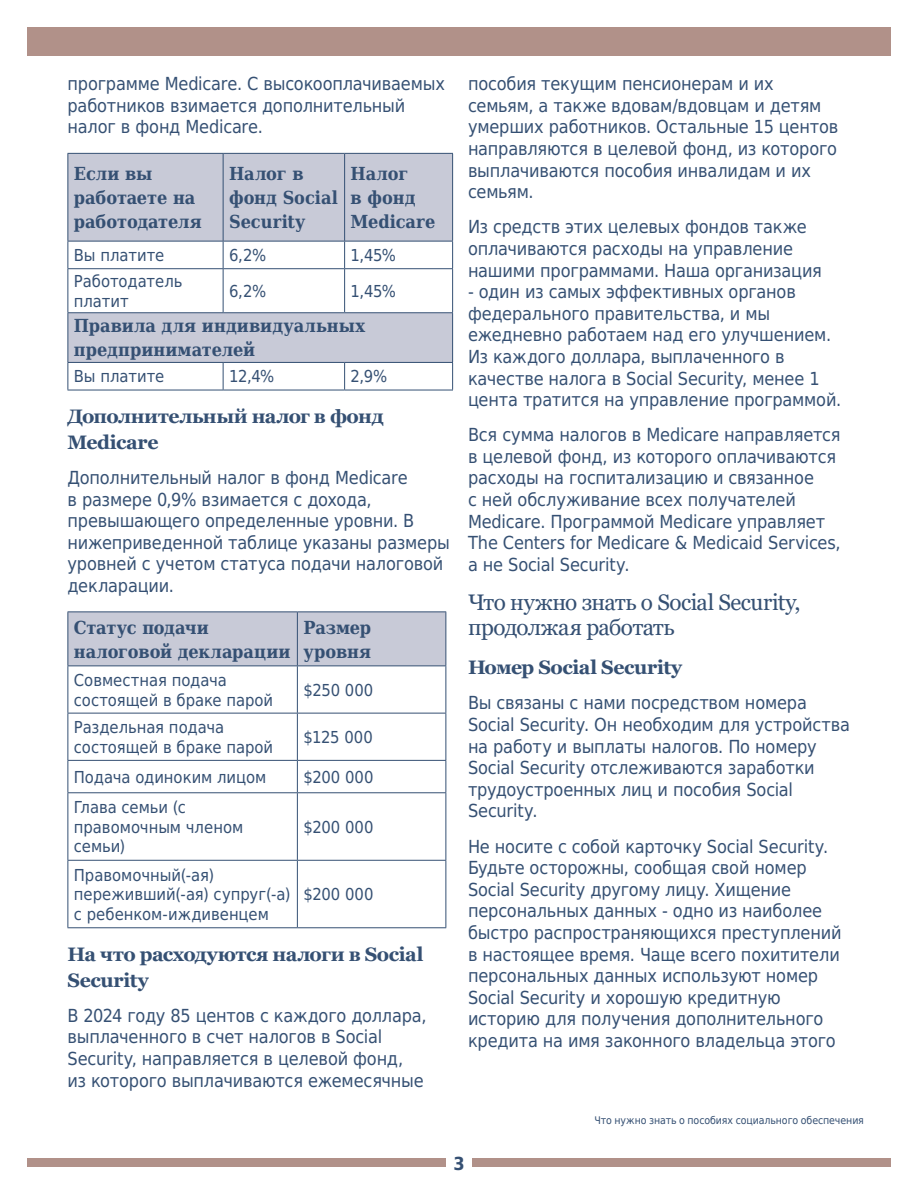
<style>
.page{position:relative;width:918px;height:1188px;background:#fff}
.page>*{position:absolute;margin:0;border:0;box-sizing:border-box;transform-origin:0 0}
.t1{font:22.5px/25.5px "Georgia";letter-spacing:-.025em;color:#355073}
.t2{font:700 19.5px/25.5px "Georgia";letter-spacing:-.02em;color:#355073}
.t3{font:18px/21.6px "DejaVu Sans Condensed";letter-spacing:-.01em;color:#355073}
.t4{font:700 18px/24px "DejaVu Serif Condensed";letter-spacing:-.005em;color:#355073}
.t5{font:700 18px "DejaVu Sans Condensed";color:#355073}
.t6{font:16.5px/19.5px "DejaVu Sans Condensed";color:#355073}
.t7{font:10.5px "DejaVu Sans Condensed";letter-spacing:-.005em;color:#355073}
</style>
<div class="page">
<div style="left:27px;top:1159px;width:419px;height:8px;background:#b19189"></div>
<div style="left:472px;top:1159px;width:419px;height:8px;background:#b19189"></div>
<div style="left:27px;top:27px;width:864px;height:28px;background:#b19189"></div>
<div style="left:68px;top:313px;width:385px;height:49px;background:#c8cad7"></div>
<svg style="left:68px;top:153px;width:385px;height:115px"></svg>
<hr style="left:68px;top:268px;width:155px;height:1px;background:#355073">
<hr style="left:68px;top:269px;width:1px;height:43px;background:#355073">
<hr style="left:223px;top:268px;width:122px;height:1px;background:#355073">
<hr style="left:223px;top:269px;width:1px;height:43px;background:#355073">
<hr style="left:345px;top:268px;width:108px;height:1px;background:#355073">
<hr style="left:344px;top:269px;width:1px;height:43px;background:#355073">
<hr style="left:452px;top:269px;width:1px;height:43px;background:#355073">
<hr style="left:68px;top:312px;width:155px;height:1px;background:#355073">
<hr style="left:68px;top:313px;width:1px;height:49px;background:#355073">
<hr style="left:223px;top:312px;width:122px;height:1px;background:#355073">
<hr style="left:345px;top:312px;width:108px;height:1px;background:#355073">
<hr style="left:452px;top:313px;width:1px;height:49px;background:#355073">
<hr style="left:68px;top:362px;width:155px;height:1px;background:#355073">
<svg style="left:68px;top:363px;width:1px;height:27px"></svg>
<hr style="left:223px;top:362px;width:122px;height:1px;background:#355073">
<svg style="left:223px;top:363px;width:1px;height:27px"></svg>
<hr style="left:345px;top:362px;width:108px;height:1px;background:#355073">
<svg style="left:344px;top:363px;width:1px;height:27px"></svg>
<svg style="left:452px;top:363px;width:1px;height:27px"></svg>
<hr style="left:68px;top:390px;width:155px;height:1px;background:#355073">
<hr style="left:223px;top:390px;width:122px;height:1px;background:#355073">
<hr style="left:345px;top:390px;width:108px;height:1px;background:#355073">
<div style="left:69px;top:612px;width:377px;height:53px;background:#c8cad7"></div>
<hr style="left:68px;top:611px;width:229px;height:1px;background:#355073">
<hr style="left:68px;top:612px;width:1px;height:53px;background:#355073">
<hr style="left:297px;top:611px;width:149px;height:1px;background:#355073">
<hr style="left:297px;top:612px;width:1px;height:53px;background:#355073">
<hr style="left:446px;top:612px;width:1px;height:53px;background:#355073">
<hr style="left:68px;top:665px;width:229px;height:1px;background:#355073">
<hr style="left:68px;top:666px;width:1px;height:47px;background:#355073">
<hr style="left:297px;top:665px;width:149px;height:1px;background:#355073">
<hr style="left:297px;top:666px;width:1px;height:47px;background:#355073">
<hr style="left:446px;top:666px;width:1px;height:47px;background:#355073">
<hr style="left:68px;top:713px;width:229px;height:1px;background:#355073">
<hr style="left:68px;top:713px;width:1px;height:47px;background:#355073">
<hr style="left:297px;top:713px;width:149px;height:1px;background:#355073">
<hr style="left:297px;top:713px;width:1px;height:47px;background:#355073">
<hr style="left:446px;top:713px;width:1px;height:47px;background:#355073">
<hr style="left:68px;top:760px;width:229px;height:1px;background:#355073">
<hr style="left:68px;top:761px;width:1px;height:31px;background:#355073">
<hr style="left:297px;top:760px;width:149px;height:1px;background:#355073">
<hr style="left:297px;top:761px;width:1px;height:31px;background:#355073">
<hr style="left:446px;top:761px;width:1px;height:31px;background:#355073">
<hr style="left:68px;top:792px;width:229px;height:1px;background:#355073">
<hr style="left:68px;top:793px;width:1px;height:67px;background:#355073">
<hr style="left:297px;top:792px;width:149px;height:1px;background:#355073">
<hr style="left:297px;top:793px;width:1px;height:67px;background:#355073">
<hr style="left:446px;top:793px;width:1px;height:67px;background:#355073">
<hr style="left:68px;top:860px;width:229px;height:1px;background:#355073">
<hr style="left:68px;top:861px;width:1px;height:66px;background:#355073">
<hr style="left:297px;top:860px;width:149px;height:1px;background:#355073">
<hr style="left:297px;top:861px;width:1px;height:66px;background:#355073">
<hr style="left:446px;top:861px;width:1px;height:66px;background:#355073">
<hr style="left:68px;top:927px;width:229px;height:1px;background:#355073">
<hr style="left:297px;top:927px;width:149px;height:1px;background:#355073">
<p class="t3" style="left:68px;top:73px;width:379px">программе Medicare. С высокооплачиваемых работников взимается дополнительный налог в фонд Medicare.</p>
<p class="t4" style="left:74px;top:161px;width:129px">Если вы работаете на работодателя</p>
<p class="t4" style="left:229px;top:161px;width:110px">Налог в фонд Social<br>Security</p>
<p class="t4" style="left:351px;top:161px;width:86px">Налог<br>в фонд<br>Medicare</p>
<p class="t6" style="left:74px;top:245px;width:92px">Вы платите</p>
<p class="t6" style="left:229px;top:245px;width:39px">6,2%</p>
<p class="t6" style="left:351px;top:245px;width:47px">1,45%</p>
<p class="t6" style="left:74px;top:271px;width:110px">Работодатель платит</p>
<p class="t6" style="left:229px;top:281px;width:39px">6,2%</p>
<p class="t6" style="left:351px;top:281px;width:47px">1,45%</p>
<p class="t4" style="left:74px;top:314px;width:293px">Правила для индивидуальных предпринимателей</p>
<p class="t6" style="left:74px;top:367px;width:92px">Вы платите</p>
<p class="t6" style="left:229px;top:367px;width:47px">12,4%</p>
<p class="t6" style="left:351px;top:367px;width:38px">2,9%</p>
<h2 class="t2" style="left:68px;top:404px;width:318px">Дополнительный налог в фонд<br>Medicare</h2>
<p class="t3" style="left:68px;top:466px;width:384px">Дополнительный налог в фонд Medicare<br>в размере 0,9% взимается с дохода, превышающего определенные уровни. В нижеприведенной таблице указаны размеры уровней с учетом статуса подачи налоговой декларации.</p>
<p class="t4" style="left:74px;top:615px;width:218px">Статус подачи налоговой декларации</p>
<p class="t4" style="left:303px;top:615px;width:69px">Размер уровня</p>
<p class="t6" style="left:74px;top:670px;width:201px">Совместная подача состоящей в браке парой</p>
<p class="t6" style="left:303px;top:680px;width:71px">$250 000</p>
<p class="t6" style="left:74px;top:717px;width:201px">Раздельная подача состоящей в браке парой</p>
<p class="t6" style="left:303px;top:727px;width:71px">$125 000</p>
<p class="t6" style="left:74px;top:767px;width:194px">Подача одиноким лицом</p>
<p class="t6" style="left:303px;top:767px;width:72px">$200 000</p>
<p class="t6" style="left:74px;top:797px;width:171px">Глава семьи (с правомочным членом семьи)</p>
<p class="t6" style="left:303px;top:817px;width:72px">$200 000</p>
<p class="t6" style="left:74px;top:865px;width:218px">Правомочный(-ая) переживший(-ая) супруг(-а) с ребенком-иждивенцем</p>
<p class="t6" style="left:303px;top:884px;width:72px">$200 000</p>
<h2 class="t2" style="left:68px;top:942px;width:358px">На что расходуются налоги в Social<br>Security</h2>
<p class="t3" style="left:68px;top:1004px;width:360px">В 2024 году 85 центов с каждого доллара, выплаченного в счет налогов в Social Security, направляется в целевой фонд, из которого выплачиваются ежемесячные</p>
<p class="t3" style="left:468px;top:73px;width:372px">пособия текущим пенсионерам и их семьям, а также вдовам/вдовцам и детям умерших работников. Остальные 15 центов направляются в целевой фонд, из которого выплачиваются пособия инвалидам и их семьям.</p>
<p class="t3" style="left:468px;top:216px;width:355px">Из средств этих целевых фондов также оплачиваются расходы на управление нашими программами. Наша организация</p>
<p class="t3" style="left:468px;top:281px;width:375px">- один из самых эффективных органов федерального правительства, и мы ежедневно работаем над его улучшением.<br>Из каждого доллара, выплаченного в качестве налога в Social Security, менее 1 цента тратится на управление программой.</p>
<p class="t3" style="left:468px;top:424px;width:374px">Вся сумма налогов в Medicare направляется в целевой фонд, из которого оплачиваются расходы на госпитализацию и связанное<br>с ней обслуживание всех получателей Medicare. Программой Medicare управляет The Centers for Medicare &amp; Medicaid Services, а не Social Security.</p>
<h1 class="t1" style="left:468px;top:590px;width:334px">Что нужно знать о Social Security, продолжая работать</h1>
<h2 class="t2" style="left:468px;top:655px;width:216px">Номер Social Security</h2>
<p class="t3" style="left:468px;top:692px;width:384px">Вы связаны с нами посредством номера Social Security. Он необходим для устройства на работу и выплаты налогов. По номеру Social Security отслеживаются заработки трудоустроенных лиц и пособия Social Security.</p>
<p class="t3" style="left:468px;top:835px;width:375px">Не носите с собой карточку Social Security.<br>Будьте осторожны, сообщая свой номер Social Security другому лицу. Хищение персональных данных - одно из наиболее быстро распространяющихся преступлений в настоящее время. Чаще всего похитители персональных данных используют номер Social Security и хорошую кредитную историю для получения дополнительного кредита на имя законного владельца этого</p>
<p class="t7" style="left:594px;top:1112px;width:271px">Что нужно знать о пособиях социального обеспечения</p>
<p class="t5" style="left:453px;top:1148px;width:13px">3</p>
</div>
